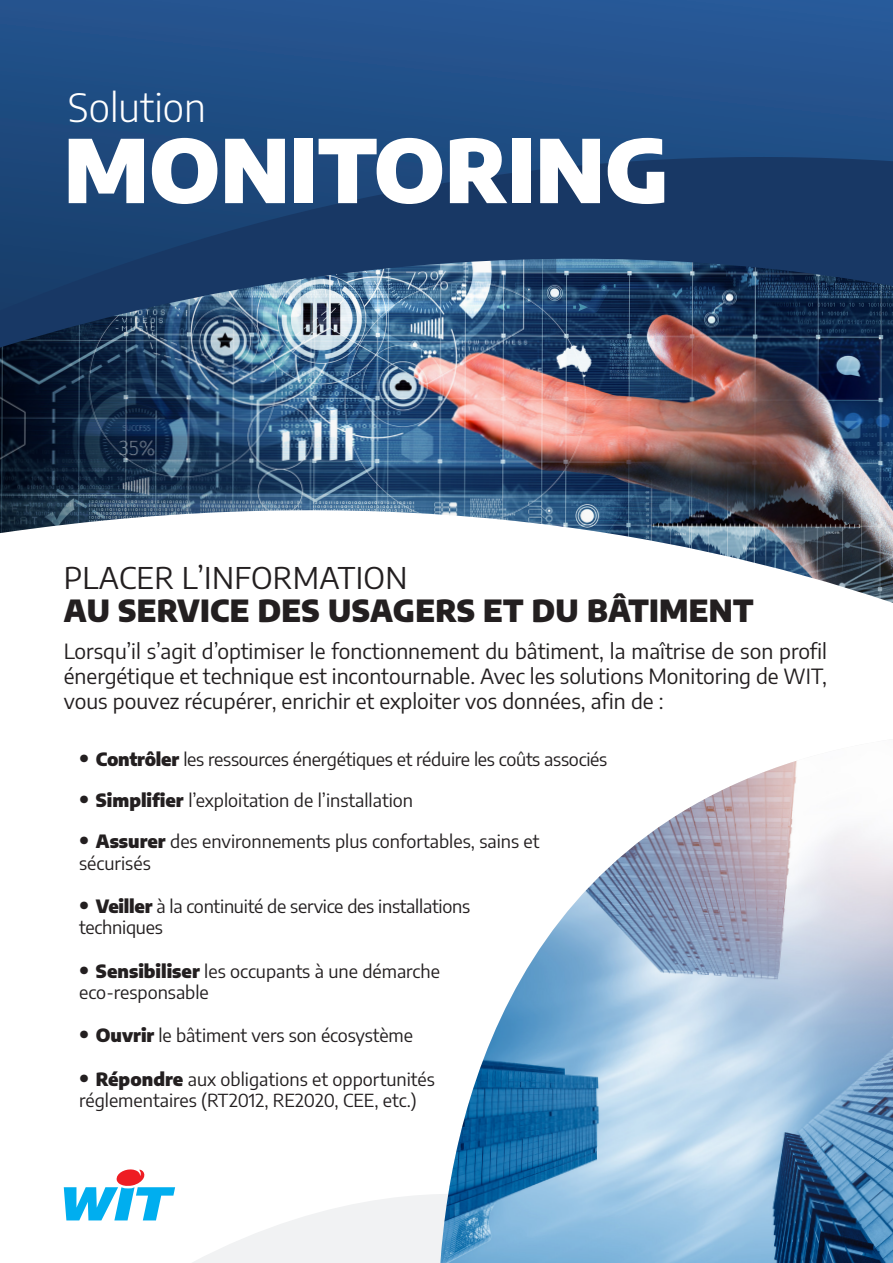
<style>
.page{position:relative;width:893px;height:1263px;background:#fff}
.page>*{position:absolute;margin:0;border:0;box-sizing:border-box;transform-origin:0 0}
.t1{font:900 87px "Encode Sans";color:#fff}
.t2{font:300 39px "Encode Sans";color:#fff}
.t3{font:900 30px "Encode Sans";letter-spacing:.01em;color:#231f20}
.t4{font:30px "Encode Sans";letter-spacing:.01em;color:#231f20}
.t5{font:21px/25.2px "Encode Sans";color:#231f20;text-align:justify}
.t6{font:18px/21.6px "Encode Sans";color:#231f20}
.s1{font-weight:600;font-size:27px}
.s2{font-weight:900}
</style>
<div class="page">
<svg style="left:63px;top:1187px;width:303px;height:76px"></svg>
<img style="left:0;top:348px;width:893px;height:255px">
<img style="left:0;top:311px;width:893px;height:37px">
<svg style="left:0;top:0;width:893px;height:311px;background:#224a7d"></svg>
<div style="left:366px;top:1194px;width:74px;height:69px;background:#f1f2f3"></div>
<img style="left:440px;top:761px;width:453px;height:502px">
<svg style="left:64px;top:1169px;width:111px;height:51px"></svg>
<p class="t2" style="left:68px;top:81px;width:139px">Solution</p>
<p class="t1" style="left:64px;top:102px;width:607px">MONITORING</p>
<p class="t4" style="left:64px;top:557px;width:345px">PLACER L’INFORMATION</p>
<p class="t3" style="left:64px;top:587px;width:691px">AU SERVICE DES USAGERS ET DU BÂTIMENT</p>
<p class="t5" style="left:64px;top:637px;width:765px">Lorsqu’il s’agit d’optimiser le fonctionnement du bâtiment, la maîtrise de son profil énergétique et technique est incontournable. Avec les solutions Monitoring de WIT, vous pouvez récupérer, enrichir et exploiter vos données, afin de :</p>
<p class="t6" style="left:79px;top:747px;width:530px"><span class="s1">•</span> <span class="s2">Contrôler</span> les ressources énergétiques et réduire les coûts associés</p>
<p class="t6" style="left:79px;top:788px;width:335px"><span class="s1">•</span> <span class="s2">Simplifier</span> l’exploitation de l’installation</p>
<p class="t6" style="left:79px;top:829px;width:462px"><span class="s1">•</span> <span class="s2">Assurer</span> des environnements plus confortables, sains et sécurisés</p>
<p class="t6" style="left:79px;top:894px;width:392px"><span class="s1">•</span> <span class="s2">Veiller</span> à la continuité de service des installations techniques</p>
<p class="t6" style="left:79px;top:959px;width:362px"><span class="s1">•</span> <span class="s2">Sensibiliser</span> les occupants à une démarche eco-responsable</p>
<p class="t6" style="left:79px;top:1024px;width:335px"><span class="s1">•</span> <span class="s2">Ouvrir</span> le bâtiment vers son écosystème</p>
<p class="t6" style="left:79px;top:1067px;width:357px"><span class="s1">•</span> <span class="s2">Répondre</span> aux obligations et opportunités réglementaires (RT2012, RE2020, CEE, etc.)</p>
</div>
